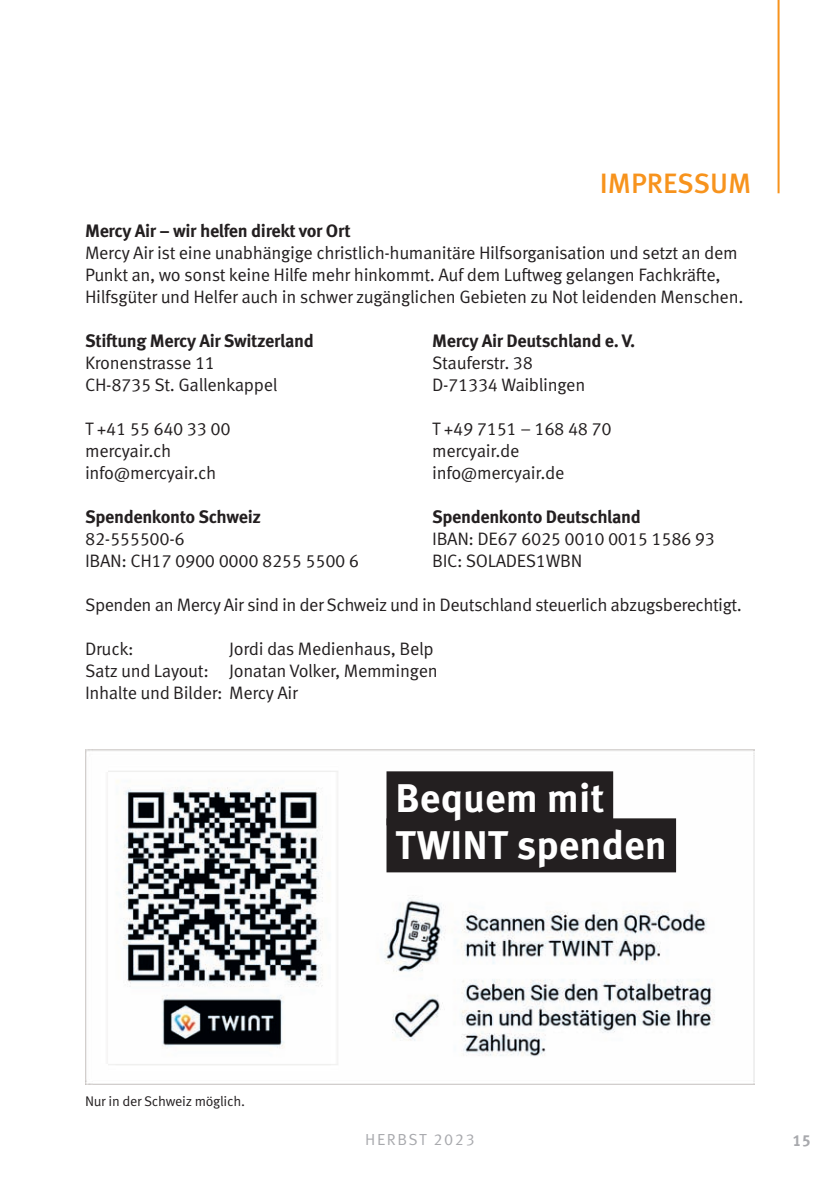
<style>
.page{position:relative;width:840px;height:1191px;background:#fff}
.page>*{position:absolute;margin:0;border:0;box-sizing:border-box;transform-origin:0 0}
.t1{font:700 40px/47px "Meta Pro";color:#fff}
.t2{font:500 28px "Meta Pro";color:#f7931d}
.t3{font:18px/22px "Meta Pro Norm";letter-spacing:-.02em;color:#231f20}
.t4{font:700 18px "Meta Pro";letter-spacing:-.02em;color:#231f20}
.t5{font:16px "Meta Pro Norm";letter-spacing:.1em;color:#a8a9ad}
.t6{font:700 16px "Meta Pro";color:#a8a9ad}
.t7{font:14px "Meta Pro Norm";letter-spacing:-.02em;color:#231f20}
</style>
<div class="page">
<img style="left:85px;top:749px;width:669px;height:336px">
<hr style="left:777px;top:0;width:2px;height:193px;background:#f7931d">
<div style="left:386px;top:771px;width:227px;height:54px;background:#231f20"></div>
<div style="left:386px;top:818px;width:289px;height:54px;background:#231f20"></div>
<h2 class="t2" style="left:599px;top:162px;width:153px">IMPRESSUM</h2>
<p class="t4" style="left:85px;top:217px;width:267px">Mercy Air – wir helfen direkt vor Ort</p>
<p class="t3" style="left:85px;top:241px;width:659px">Mercy Air ist eine unabhängige christlich-humanitäre Hilfsorganisation und setzt an dem<br>Punkt an, wo sonst keine Hilfe mehr hinkommt. Auf dem Luftweg gelangen Fachkräfte,<br>Hilfsgüter und Helfer auch in schwer zugänglichen Gebieten zu Not leidenden Menschen.</p>
<p class="t4" style="left:85px;top:327px;width:230px">Stiftung Mercy Air Switzerland</p>
<p class="t3" style="left:85px;top:351px;width:194px">Kronenstrasse 11<br>CH-8735 St. Gallenkappel</p>
<p class="t3" style="left:85px;top:417px;width:147px">T +41 55 640 33 00 mercyair.ch info@mercyair.ch</p>
<p class="t4" style="left:85px;top:503px;width:177px">Spendenkonto Schweiz</p>
<p class="t3" style="left:85px;top:527px;width:275px">82-555500-6<br>IBAN: CH17 0900 0000 8255 5500 6</p>
<p class="t4" style="left:432px;top:327px;width:204px">Mercy Air Deutschland e. V.</p>
<p class="t3" style="left:432px;top:351px;width:154px">Stauferstr. 38<br>D-71334 Waiblingen</p>
<p class="t3" style="left:432px;top:417px;width:181px">T +49 7151 – 168 48 70 mercyair.de info@mercyair.de</p>
<p class="t4" style="left:432px;top:503px;width:210px">Spendenkonto Deutschland</p>
<p class="t3" style="left:432px;top:527px;width:284px">IBAN: DE67 6025 0010 0015 1586 93<br>BIC: SOLADES1WBN</p>
<p class="t3" style="left:85px;top:593px;width:658px">Spenden an Mercy Air sind in der Schweiz und in Deutschland steuerlich abzugsberechtigt.</p>
<p class="t3" style="left:85px;top:637px;width:50px">Druck:</p>
<p class="t3" style="left:85px;top:637px;width:354px;text-indent:144px">Jordi das Medienhaus, Belp<br>Satz und Layout: Jonatan Volker, Memmingen<br>Inhalte und Bilder: Mercy Air</p>
<p class="t7" style="left:85px;top:1090px;width:161px">Nur in der Schweiz möglich.</p>
<h1 class="t1" style="left:395px;top:772px;width:273px">Bequem mit<br>TWINT spenden</h1>
<p class="t5" style="left:365px;top:1127px;width:111px">HERBST 2023</p>
<p class="t6" style="left:792px;top:1128px;width:20px">15</p>
</div>
